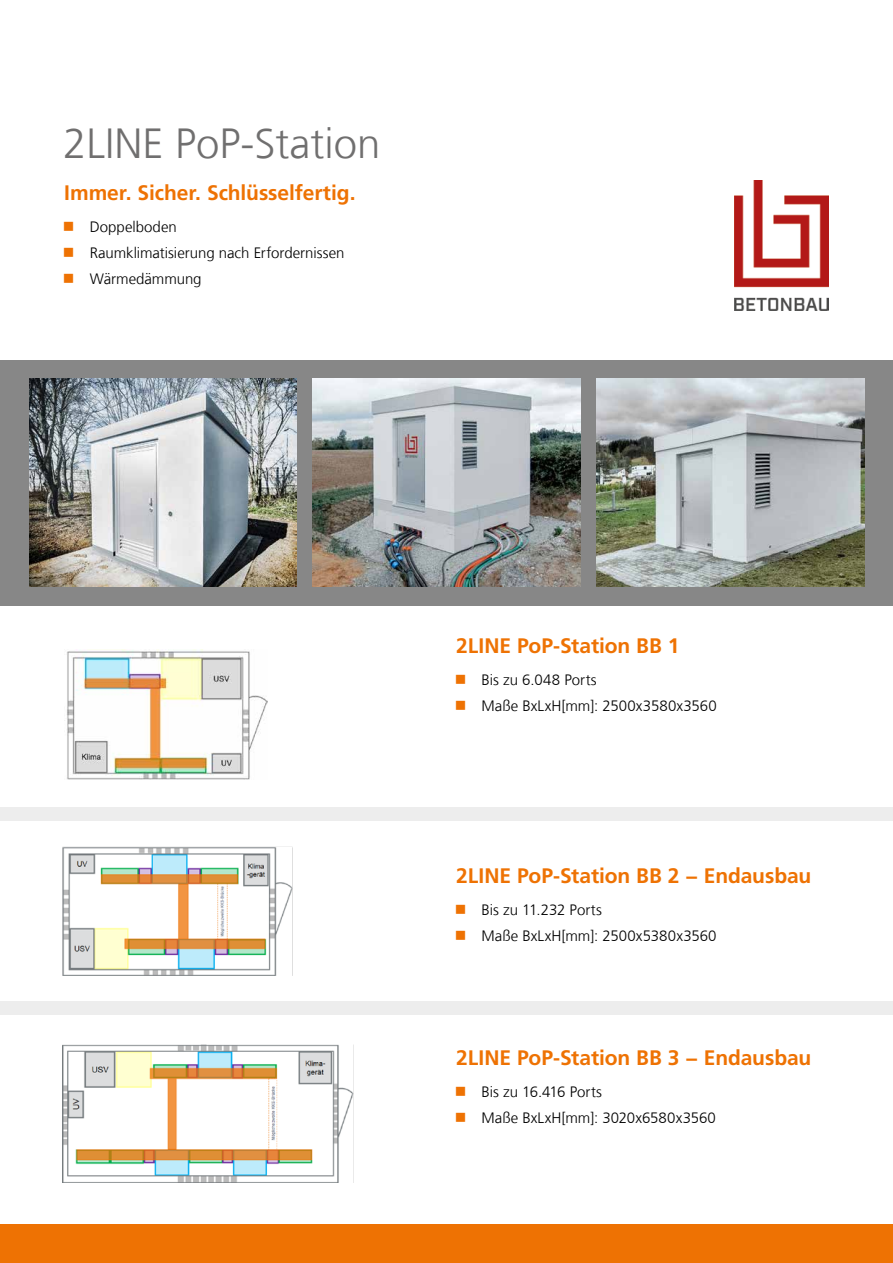
<style>
.page{position:relative;width:893px;height:1263px;background:#fff}
.page>*{position:absolute;margin:0;border:0;box-sizing:border-box;transform-origin:0 0}
.t1{font:300 42px "Frutigerfor Hauff";color:#706f6f}
.t2{font:700 21px "Frutigerfor Hauff";letter-spacing:-.005em;color:#ee7203}
.t3{font:300 15px/26px "Frutigerfor Hauff";color:#000}
</style>
<div class="page">
<div style="left:0;top:1225px;width:893px;height:38px;background:#ee7203"></div>
<div style="left:0;top:360px;width:893px;height:246px;background:#878787"></div>
<div style="left:0;top:807px;width:893px;height:14px;background:#ededed"></div>
<img style="left:734px;top:180px;width:94px;height:130px">
<img style="left:64px;top:649px;width:203px;height:131px">
<img style="left:62px;top:846px;width:231px;height:129px">
<img style="left:63px;top:1044px;width:291px;height:139px">
<div style="left:0;top:1001px;width:893px;height:14px;background:#ededed"></div>
<img style="left:313px;top:379px;width:268px;height:208px">
<img style="left:29px;top:379px;width:267px;height:208px">
<img style="left:596px;top:379px;width:268px;height:208px">
<h1 class="t1" style="left:63px;top:117px;width:319px">2LINE PoP-Station</h1>
<h2 class="t2" style="left:64px;top:180px;width:293px">Immer. Sicher. Schlüsselfertig.</h2>
<p class="t3" style="left:90px;top:214px;width:256px">Doppelboden<br>Raumklimatisierung nach Erfordernissen<br>Wärmedämmung</p>
<h2 class="t2" style="left:456px;top:633px;width:225px">2LINE PoP-Station BB 1</h2>
<p class="t3" style="left:482px;top:667px;width:237px">Bis zu 6.048 Ports<br>Maße BxLxH[mm]: 2500x3580x3560</p>
<h2 class="t2" style="left:456px;top:863px;width:357px">2LINE PoP-Station BB 2 − Endausbau</h2>
<p class="t3" style="left:482px;top:897px;width:237px">Bis zu 11.232 Ports<br>Maße BxLxH[mm]: 2500x5380x3560</p>
<h2 class="t2" style="left:456px;top:1045px;width:357px">2LINE PoP-Station BB 3 − Endausbau</h2>
<p class="t3" style="left:482px;top:1079px;width:236px">Bis zu 16.416 Ports<br>Maße BxLxH[mm]: 3020x6580x3560</p>
</div>
